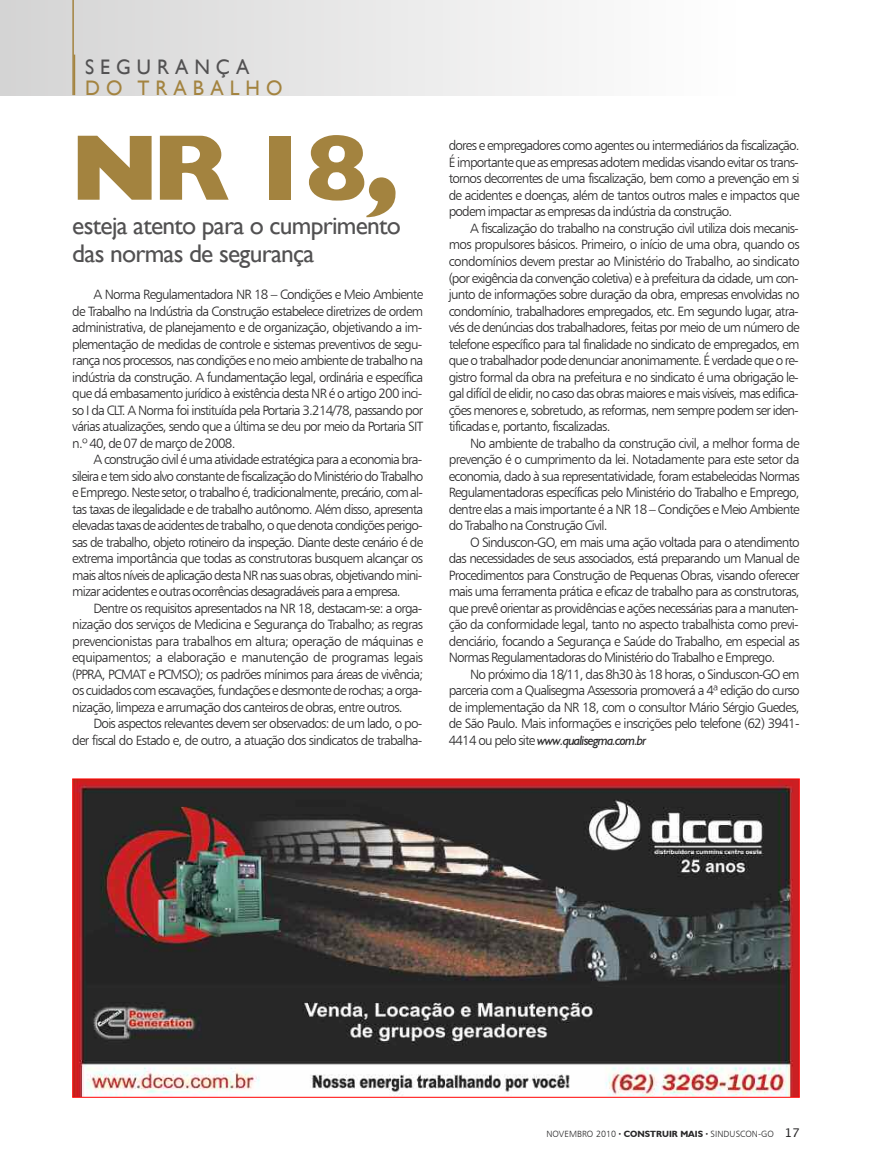
<style>
.page{position:relative;width:872px;height:1170px;background:#fff}
.page>*{position:absolute;margin:0;border:0;box-sizing:border-box;transform-origin:0 0}
.t1{font:800 100.5px "Giligan";color:#a3833f}
.t2{font:25.5px/28.5px "Gill Sans";letter-spacing:-.03em;color:#525152}
.t3{font:21px "Gill Sans";letter-spacing:.3em;color:#a3833f;scale:.95 1}
.t4{font:21px "Gill Sans";letter-spacing:.3em;color:#525152;scale:.95 1}
.t5{font:13.5px/16.5px "Humanist 777 BT Light B";letter-spacing:-.06em;color:#272627;text-align:justify}
.t6{font:italic 13.5px "Humanist 521 BT";letter-spacing:-.06em;color:#272627}
.t7{font:9px "Humanist 777 BT Light B";letter-spacing:.005em;color:#272627}
.s1{font-family:"Humanist 777 BT Light B";font-style:normal}
.s2{font-family:"Humanist 521 BT";font-weight:700}
.s3{font-family:"Lucida Grande";font-size:12px}
</style>
<div class="page">
<div style="left:0;top:0;width:736px;height:95px;background:linear-gradient(to right,#d4d4d4,#fefefe)"></div>
<hr style="left:72px;top:0;width:2px;height:95px;background:#a3833f">
<hr style="left:74px;top:55px;width:1px;height:40px;background:#a3833f">
<img style="left:74px;top:780px;width:723px;height:315px">
<h3 class="t4" style="left:85px;top:55px;width:174px">seguRança</h3>
<h3 class="t3" style="left:85px;top:76px;width:209px">do tRabalHo</h3>
<h1 class="t1" style="left:72px;top:109px;width:326px">nR 18,</h1>
<h2 class="t2" style="left:72px;top:211px;width:330px">esteja atento para o cumprimento das normas de segurança</h2>
<p class="t5" style="left:72px;top:286px;width:352px;text-indent:21px">A Norma Regulamentadora NR 18 – Condições e Meio Ambiente de Trabalho na Indústria da Construção estabelece diretrizes de ordem administrativa, de planejamento e de organização, objetivando a im&shy;plementação de medidas de controle e sistemas preventivos de segu&shy;rança nos processos, nas condições e no meio ambiente de trabalho na indústria da construção. A fundamentação legal, ordinária e específica que dá embasamento jurídico à existência desta NR é o artigo 200 inci&shy;so I da CLT. A Norma foi instituída pela Portaria 3.214/78, passando por várias atualizações, sendo que a última se deu por meio da Portaria SIT n.º 40, de 07 de março de 2008.</p>
<p class="t5" style="left:72px;top:451px;width:352px;text-indent:21px">A construção civil é uma atividade estratégica para a economia bra&shy;sileira e tem sido alvo constante de fiscalização do Ministério do Trabalho e Emprego. Neste setor, o trabalho é, tradicionalmente, precário, com al&shy;tas taxas de ilegalidade e de trabalho autônomo. Além disso, apresenta elevadas taxas de acidentes de trabalho, o que denota condições perigo&shy;sas de trabalho, objeto rotineiro da inspeção. Diante deste cenário é de extrema importância que todas as construtoras busquem alcançar os mais altos níveis de aplicação desta NR nas suas obras, objetivando mini&shy;mizar acidentes e outras ocorrências desagradáveis para a empresa.</p>
<p class="t5" style="left:72px;top:599px;width:352px;text-indent:21px">Dentre os requisitos apresentados na NR 18, destacam-se: a orga&shy;nização dos serviços de Medicina e Segurança do Trabalho; as regras prevencionistas para trabalhos em altura; operação de máquinas e equipamentos; a elaboração e manutenção de programas legais (PPRA, PCMAT e PCMSO); os padrões mínimos para áreas de vivência; os cuidados com escavações, fundações e desmonte de rochas; a orga&shy;nização, limpeza e arrumação dos canteiros de obras, entre outros.</p>
<p class="t5" style="left:72px;top:715px;width:351px;text-align:right">Dois aspectos relevantes devem ser observados: de um lado, o po-<br>der fiscal do Estado e, de outro, a atuação dos sindicatos de trabalha-</p>
<p class="t5" style="left:449px;top:137px;width:352px">dores e empregadores como agentes ou intermediários da fiscalização.<br>É importante que as empresas adotem medidas visando evitar os trans&shy;tornos decorrentes de uma fiscalização, bem como a prevenção em si de acidentes e doenças, além de tantos outros males e impactos que podem impactar as empresas da indústria da construção.</p>
<p class="t5" style="left:449px;top:220px;width:352px;text-indent:21px">A fiscalização do trabalho na construção civil utiliza dois mecanis&shy;mos propulsores básicos. Primeiro, o início de uma obra, quando os condomínios devem prestar ao Ministério do Trabalho, ao sindicato (por exigência da convenção coletiva) e à prefeitura da cidade, um con&shy;junto de informações sobre duração da obra, empresas envolvidas no condomínio, trabalhadores empregados, etc. Em segundo lugar, atra&shy;vés de denúncias dos trabalhadores, feitas por meio de um número de telefone específico para tal finalidade no sindicato de empregados, em que o trabalhador pode denunciar anonimamente. É verdade que o re&shy;gistro formal da obra na prefeitura e no sindicato é uma obrigação le&shy;gal difícil de elidir, no caso das obras maiores e mais visíveis, mas edifica&shy;ções menores e, sobretudo, as reformas, nem sempre podem ser iden&shy;tificadas e, portanto, fiscalizadas.</p>
<p class="t5" style="left:449px;top:434px;width:352px;text-indent:21px">No ambiente de trabalho da construção civil, a melhor forma de prevenção é o cumprimento da lei. Notadamente para este setor da economia, dado à sua representatividade, foram estabelecidas Normas Regulamentadoras específicas pelo Ministério do Trabalho e Emprego, dentre elas a mais importante é a NR 18 – Condições e Meio Ambiente do Trabalho na Construção Civil.</p>
<p class="t5" style="left:449px;top:533px;width:352px;text-indent:21px">O Sinduscon-GO, em mais uma ação voltada para o atendimento das necessidades de seus associados, está preparando um Manual de Procedimentos para Construção de Pequenas Obras, visando oferecer mais uma ferramenta prática e eficaz de trabalho para as construtoras, que prevê orientar as providências e ações necessárias para a manuten&shy;ção da conformidade legal, tanto no aspecto trabalhista como previ&shy;denciário, focando a Segurança e Saúde do Trabalho, em especial as Normas Regulamentadoras do Ministério do Trabalho e Emprego.</p>
<p class="t5" style="left:449px;top:665px;width:352px;text-indent:21px">No próximo dia 18/11, das 8h30 às 18 horas, o Sinduscon-GO em parceria com a Qualisegma Assessoria promoverá a 4ª edição do curso de implementação da NR 18, com o consultor Mário Sérgio Guedes, de São Paulo. Mais informações e inscrições pelo telefone (62) 3941-</p>
<p class="t6" style="left:449px;top:731px;width:199px"><span class="s1">4414 ou pelo site</span> www.qualisegma.com.br</p>
<p class="t7" style="left:546px;top:1128px;width:255px">NOVEMBRO 2010 ● <span class="s2">CONSTRUIR MAIS</span> ● SINDUSCON-GO <span class="s3">17</span></p>
</div>
